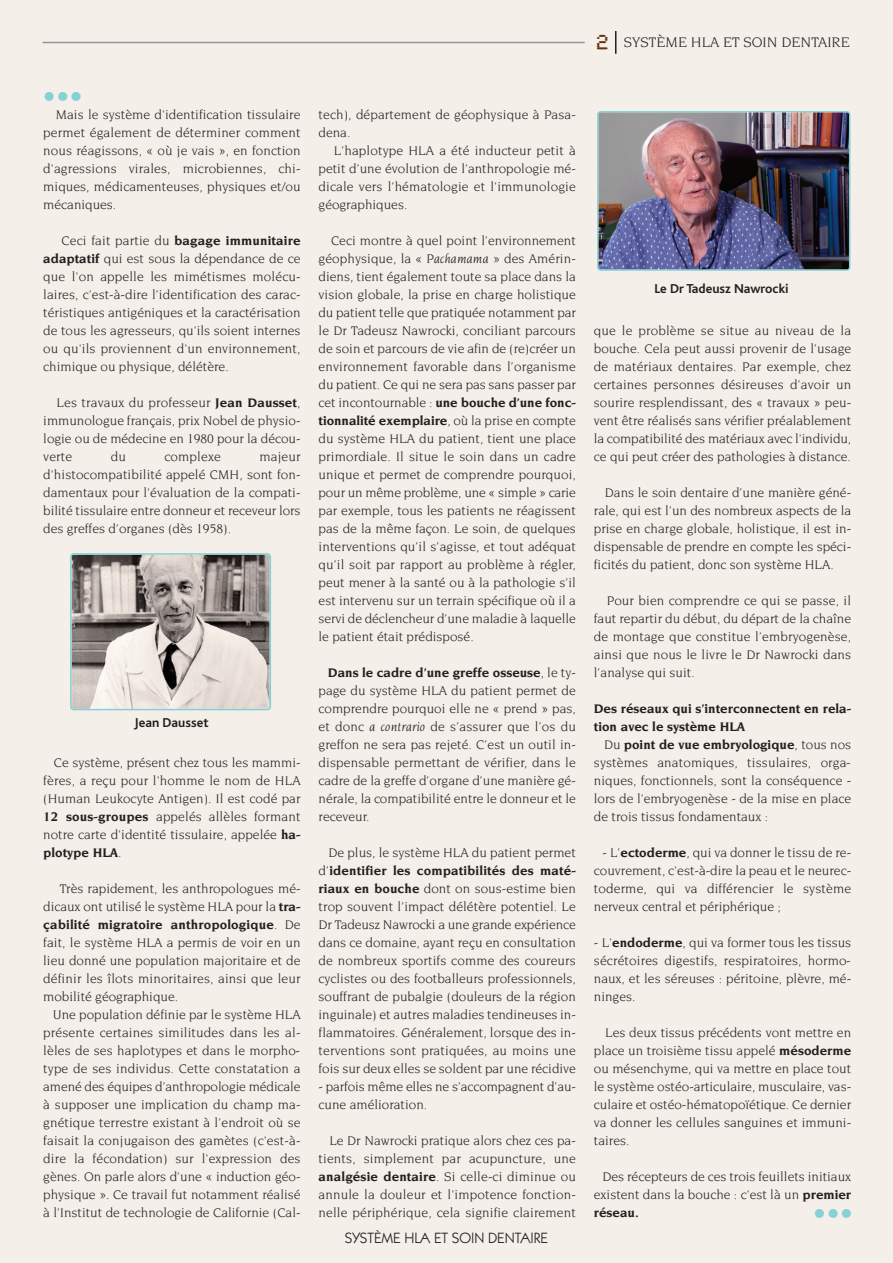
<style>
.page{position:relative;width:893px;height:1263px;background:#f5efe9}
.page>*{position:absolute;margin:0;border:0;box-sizing:border-box;transform-origin:0 0}
.t1{font:27px "Novarese";color:#85d1d5}
.t2{font:15px "Novarese";color:#231f20}
.t3{font:15px "Itc Kabel";color:#231f20}
.t4{font:13.5px/18px "Novarese";color:#231f20;text-align:justify}
.t5{font:700 13.5px/18px "Novarese";color:#231f20}
.t6{font:700 13.5px "Bliss";color:#231f20}
.s1{font-weight:700}
.s2{font-style:italic}
.s3{font-family:"Synchro LET";font-size:21px;color:#66330c}
</style>
<div class="page">
<hr style="left:43px;top:42px;width:542px;height:1px;background:#939598">
<svg style="left:615px;top:31px;width:1px;height:23px"></svg>
<svg style="left:597px;top:111px;width:253px;height:160px"></svg>
<img style="left:599px;top:113px;width:250px;height:156px">
<svg style="left:70px;top:553px;width:201px;height:157px"></svg>
<h1 class="t1" style="left:43px;top:85px;width:42px">•••</h1>
<p class="t4" style="left:43px;top:106px;width:259px;text-indent:13px">Mais le système d'identification tissulaire permet également de déterminer comment nous réagissons, « où je vais », en fonction d'agressions virales, microbiennes, chi&shy;miques, médicamenteuses, physiques et/ou mécaniques.</p>
<p class="t4" style="left:43px;top:232px;width:259px;text-indent:18px">Ceci fait partie du <span class="s1">bagage immunitaire adaptatif</span> qui est sous la dépendance de ce que l'on appelle les mimétismes molécu&shy;laires, c'est-à-dire l’identification des carac&shy;téristiques antigéniques et la caractérisation de tous les agresseurs, qu'ils soient internes ou qu'ils proviennent d'un environnement, chimique ou physique, délétère.</p>
<p class="t4" style="left:43px;top:394px;width:259px;text-indent:13px">Les travaux du professeur <span class="s1">Jean Dausset</span>, immunologue français, prix Nobel de physio&shy;logie ou de médecine en 1980 pour la décou&shy;verte</p>
<p class="t4" style="left:111px;top:448px;width:17px">du</p>
<p class="t4" style="left:164px;top:448px;width:58px">complexe</p>
<p class="t4" style="left:43px;top:448px;width:259px;text-indent:216px">majeur d'histocompatibilité appelé CMH, sont fon&shy;damentaux pour l'évaluation de la compati&shy;bilité tissulaire entre donneur et receveur lors des greffes d’organes (dès 1958).</p>
<p class="t6" style="left:134px;top:718px;width:76px">Jean Dausset</p>
<p class="t4" style="left:43px;top:754px;width:259px;text-indent:11px">Ce système, présent chez tous les mammi&shy;fères, a reçu pour l'homme le nom de HLA (Human Leukocyte Antigen). Il est codé par <span class="s1">12 sous-groupes</span> appelés allèles formant notre carte d'identité tissulaire, appelée <span class="s1">ha&shy;plotype HLA</span>.</p>
<p class="t4" style="left:43px;top:880px;width:259px;text-indent:17px">Très rapidement, les anthropologues mé&shy;dicaux ont utilisé le système HLA pour la <span class="s1">tra&shy;çabilité migratoire anthropologique</span>. De fait, le système HLA a permis de voir en un lieu donné une population majoritaire et de définir les îlots minoritaires, ainsi que leur mobilité géographique.</p>
<p class="t4" style="left:43px;top:1006px;width:259px;text-indent:10px">Une population définie par le système HLA présente certaines similitudes dans les al&shy;lèles de ses haplotypes et dans le morpho&shy;type de ses individus. Cette constatation a amené des équipes d’anthropologie médicale à supposer une implication du champ ma&shy;gnétique terrestre existant à l’endroit où se faisait la conjugaison des gamètes (c'est-à&shy;dire la fécondation) sur l'expression des gènes. On parle alors d’une « induction géo&shy;physique ». Ce travail fut notamment réalisé à l’Institut de technologie de Californie (Cal-</p>
<p class="t4" style="left:319px;top:106px;width:259px">tech), département de géophysique à Pasa&shy;dena.</p>
<p class="t4" style="left:319px;top:142px;width:259px;text-indent:15px">L’haplotype HLA a été inducteur petit à petit d’une évolution de l'anthropologie mé&shy;dicale vers l'hématologie et l'immunologie géographiques.</p>
<p class="t4" style="left:319px;top:232px;width:259px;text-indent:12px">Ceci montre à quel point l’environnement géophysique, la <span class="s2">« Pachamama »</span> des Amérin&shy;diens, tient également toute sa place dans la vision globale, la prise en charge holistique du patient telle que pratiquée notamment par le Dr Tadeusz Nawrocki, conciliant parcours de soin et parcours de vie afin de (re)créer un environnement favorable dans l’organisme du patient. Ce qui ne sera pas sans passer par cet incontournable : <span class="s1">une bouche d’une fonc&shy;tionnalité exemplaire</span>, où la prise en compte du système HLA du patient, tient une place primordiale. Il situe le soin dans un cadre unique et permet de comprendre pourquoi, pour un même problème, une « simple » carie par exemple, tous les patients ne réagissent pas de la même façon. Le soin, de quelques interventions qu’il s’agisse, et tout adéquat qu’il soit par rapport au problème à régler, peut mener à la santé ou à la pathologie s’il est intervenu sur un terrain spécifique où il a servi de déclencheur d’une maladie à laquelle le patient était prédisposé.</p>
<p class="t4" style="left:319px;top:664px;width:259px;text-indent:9px"><span class="s1">Dans le cadre d’une greffe osseuse</span>, le ty&shy;page du système HLA du patient permet de comprendre pourquoi elle ne « prend » pas, et donc <span class="s2">a contrario</span> de s’assurer que l’os du greffon ne sera pas rejeté. C’est un outil in&shy;dispensable permettant de vérifier, dans le cadre de la greffe d’organe d’une manière gé&shy;nérale, la compatibilité entre le donneur et le receveur.</p>
<p class="t4" style="left:319px;top:844px;width:259px;text-indent:10px">De plus, le système HLA du patient permet d’<span class="s1">identifier les compatibilités des maté&shy;riaux en bouche</span> dont on sous-estime bien trop souvent l’impact délétère potentiel. Le Dr Tadeusz Nawrocki a une grande expérience dans ce domaine, ayant reçu en consultation de nombreux sportifs comme des coureurs cyclistes ou des footballeurs professionnels, souffrant de pubalgie (douleurs de la région inguinale) et autres maladies tendineuses in&shy;flammatoires. Généralement, lorsque des in&shy;terventions sont pratiquées, au moins une fois sur deux elles se soldent par une récidive</p>
<p class="t4" style="left:319px;top:1078px;width:259px">- parfois même elles ne s’accompagnent d’au&shy;cune amélioration.</p>
<p class="t4" style="left:319px;top:1132px;width:259px;text-indent:11px">Le Dr Nawrocki pratique alors chez ces pa&shy;tients, simplement par acupuncture, une <span class="s1">analgésie dentaire</span>. Si celle-ci diminue ou annule la douleur et l'impotence fonction&shy;nelle périphérique, cela signifie clairement</p>
<p class="t3" style="left:345px;top:1232px;width:205px">SYSTÈME HLA ET SOIN DENTAIRE</p>
<p class="t2" style="left:596px;top:36px;width:255px"><span class="s3">2</span> SYSTÈME HLA ET SOIN DENTAIRE</p>
<p class="t6" style="left:654px;top:284px;width:136px">Le Dr Tadeusz Nawrocki</p>
<p class="t4" style="left:594px;top:322px;width:259px">que le problème se situe au niveau de la bouche. Cela peut aussi provenir de l’usage de matériaux dentaires. Par exemple, chez certaines personnes désireuses d’avoir un sourire resplendissant, des « travaux » peu&shy;vent être réalisés sans vérifier préalablement la compatibilité des matériaux avec l'individu, ce qui peut créer des pathologies à distance.</p>
<p class="t4" style="left:594px;top:484px;width:259px;text-indent:11px">Dans le soin dentaire d’une manière géné&shy;rale, qui est l’un des nombreux aspects de la prise en charge globale, holistique, il est in&shy;dispensable de prendre en compte les spéci&shy;ficités du patient, donc son système HLA.</p>
<p class="t4" style="left:594px;top:592px;width:259px;text-indent:13px">Pour bien comprendre ce qui se passe, il faut repartir du début, du départ de la chaîne de montage que constitue l’embryogenèse, ainsi que nous le livre le Dr Nawrocki dans l’analyse qui suit.</p>
<p class="t5" style="left:594px;top:700px;width:259px">Des réseaux qui s’interconnectent en rela&shy;tion avec le système HLA</p>
<p class="t4" style="left:594px;top:736px;width:259px;text-indent:10px">Du <span class="s1">point de vue embryologique</span>, tous nos systèmes anatomiques, tissulaires, orga&shy;niques, fonctionnels, sont la conséquence - lors de l'embryogenèse - de la mise en place de trois tissus fondamentaux :</p>
<p class="t4" style="left:594px;top:844px;width:259px;text-indent:9px">- L’<span class="s1">ectoderme</span>, qui va donner le tissu de re&shy;couvrement, c'est-à-dire la peau et le neurec&shy;toderme, qui va différencier le système nerveux central et périphérique ;</p>
<p class="t4" style="left:594px;top:934px;width:259px">- L'<span class="s1">endoderme</span>, qui va former tous les tissus sécrétoires digestifs, respiratoires, hormo&shy;naux, et les séreuses : péritoine, plèvre, mé&shy;ninges.</p>
<p class="t4" style="left:594px;top:1024px;width:259px;text-indent:11px">Les deux tissus précédents vont mettre en place un troisième tissu appelé <span class="s1">mésoderme </span>ou mésenchyme, qui va mettre en place tout le système ostéo-articulaire, musculaire, vas&shy;culaire et ostéo-hématopoïétique. Ce dernier va donner les cellules sanguines et immuni&shy;taires.</p>
<p class="t4" style="left:594px;top:1168px;width:259px;text-indent:9px">Des récepteurs de ces trois feuillets initiaux existent dans la bouche : c'est là un <span class="s1">premier réseau.</span></p>
<h1 class="t1" style="left:813px;top:1203px;width:42px">•••</h1>
</div>
